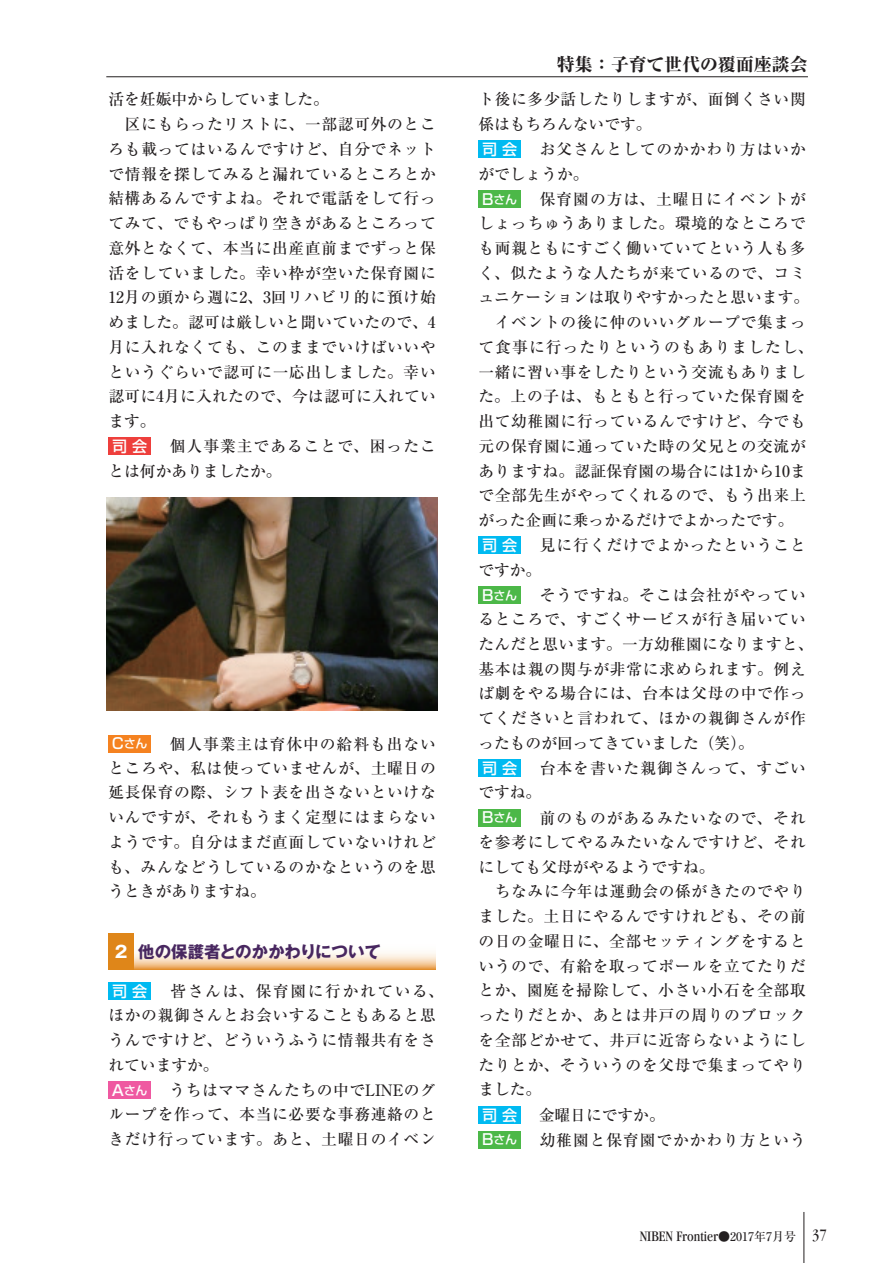
<style>
.page{position:relative;width:893px;height:1263px;background:#fff}
.page>*{position:absolute;margin:0;border:0;box-sizing:border-box;transform-origin:0 0}
.t1{font:18px "Ryumin Pro Heavy 90 pv RKSJ H";color:#231f20}
.t2{font:16.5px "Gothic MB101 Pro Bold 90 pv RKSJ H";color:#482760}
.t3{font:15.75px/24.8px "Ryumin Pro Medium 90 pv RKSJ H";letter-spacing:.045em;color:#231f20}
.t4{font:condensed 15px "Garamond";color:#231f20}
.s1{font-family:"Shin Go Pro Medium 90 pv RKSJ H";font-size:15px;color:#fff}
.s2{font-family:"Shin Go Pro Medium 90 pv RKSJ H";font-size:12px;color:#fff}
.s3{color:#fff}
.s4{font-family:"Ryumin Pro Medium 90 pv RKSJ H";font-stretch:normal;font-size:12px}
.s5{font-size:16.5px}
</style>
<div class="page">
<div style="left:108px;top:438px;width:43px;height:17px;background:#ee3f3c"></div>
<div style="left:108px;top:735px;width:43px;height:17px;background:#f58220"></div>
<svg style="left:134px;top:952px;width:302px;height:17px;background:#f5d7b4"></svg>
<div style="left:108px;top:933px;width:26px;height:36px;background:#df8619"></div>
<div style="left:108px;top:982px;width:43px;height:17px;background:#00baf1"></div>
<div style="left:108px;top:1081px;width:43px;height:17px;background:#ef59a1"></div>
<div style="left:478px;top:141px;width:43px;height:17px;background:#00baf1"></div>
<div style="left:478px;top:190px;width:43px;height:17px;background:#4cb848"></div>
<div style="left:478px;top:537px;width:43px;height:17px;background:#00baf1"></div>
<div style="left:478px;top:586px;width:43px;height:17px;background:#4cb848"></div>
<div style="left:478px;top:760px;width:43px;height:17px;background:#00baf1"></div>
<div style="left:478px;top:809px;width:43px;height:17px;background:#4cb848"></div>
<div style="left:478px;top:1106px;width:43px;height:17px;background:#00baf1"></div>
<div style="left:478px;top:1131px;width:43px;height:17px;background:#4cb848"></div>
<img style="left:106px;top:497px;width:332px;height:213px">
<hr style="left:106px;top:77px;width:702px;height:1px;background:#231f20">
<hr style="left:804px;top:1212px;width:1px;height:51px;background:#231f20">
<p class="t3" style="left:108px;top:89px;width:329px">活を妊娠中からしていました。<br>　区にもらったリストに、一部認可外のところも載ってはいるんですけど、自分でネットで情報を探してみると漏れているところとか結構あるんですよね。それで電話をして行ってみて、でもやっぱり空きがあるところって意外となくて、本当に出産直前までずっと保活をしていました。幸い枠が空いた保育園に<br>12月の頭から週に2､ 3回リハビリ的に預け始めました。認可は厳しいと聞いていたので、4月に入れなくても、このままでいけばいいやというぐらいで認可に一応出しました。幸い認可に4月に入れたので、今は認可に入れています。<br><span class="s1">司 会</span>　個人事業主であることで、困ったことは何かありましたか。</p>
<p class="t3" style="left:108px;top:733px;width:329px;text-align:justify"><span class="s1">C</span><span class="s2">さん</span>　個人事業主は育休中の給料も出ないところや、私は使っていませんが、土曜日の延長保育の際、シフト表を出さないといけないんですが、それもうまく定型にはまらないようです。自分はまだ直面していないけれども、みんなどうしているのかなというのを思うときがありますね。</p>
<p class="t2" style="left:115px;top:945px;width:268px"><span class="s3">2</span> 他の保護者とのかかわりについて</p>
<p class="t3" style="left:108px;top:981px;width:337px"><span class="s1">司 会</span>　皆さんは、保育園に行かれている、ほかの親御さんとお会いすることもあると思うんですけど、どういうふうに情報共有をされていますか。<br><span class="s1">A</span><span class="s2">さん</span>　うちはママさんたちの中でLINEのグループを作って、本当に必要な事務連絡のときだけ行っています。あと、土曜日のイベン</p>
<p class="t1" style="left:557px;top:58px;width:253px">特集：子育て世代の覆面座談会</p>
<p class="t3" style="left:478px;top:89px;width:337px">ト後に多少話したりしますが、面倒くさい関係はもちろんないです。<br><span class="s1">司 会</span>　お父さんとしてのかかわり方はいかがでしょうか。<br><span class="s1">B</span><span class="s2">さん</span>　保育園の方は、土曜日にイベントがしょっちゅうありました。環境的なところでも両親ともにすごく働いていてという人も多く、似たような人たちが来ているので、コミュニケーションは取りやすかったと思います。　イベントの後に仲のいいグループで集まって食事に行ったりというのもありましたし、一緒に習い事をしたりという交流もありました。上の子は、もともと行っていた保育園を出て幼稚園に行っているんですけど、今でも元の保育園に通っていた時の父兄との交流がありますね。認証保育園の場合には1から10まで全部先生がやってくれるので、もう出来上がった企画に乗っかるだけでよかったです。<br><span class="s1">司 会</span>　見に行くだけでよかったということですか。<br><span class="s1">B</span><span class="s2">さん</span>　そうですね。そこは会社がやっているところで、すごくサービスが行き届いていたんだと思います。一方幼稚園になりますと、基本は親の関与が非常に求められます。例えば劇をやる場合には、台本は父母の中で作ってくださいと言われて、ほかの親御さんが作ったものが回ってきていました（笑）。<br><span class="s1">司 会</span>　台本を書いた親御さんって、すごいですね。<br><span class="s1">B</span><span class="s2">さん</span>　前のものがあるみたいなので、それを参考にしてやるみたいなんですけど、それにしても父母がやるようですね。<br>　ちなみに今年は運動会の係がきたのでやりました。土日にやるんですけれども、その前の日の金曜日に、全部セッティングをするというので、有給を取ってポールを立てたりだとか、園庭を掃除して、小さい小石を全部取ったりだとか、あとは井戸の周りのブロックを全部どかせて、井戸に近寄らないようにしたりとか、そういうのを父母で集まってやりました。<br><span class="s1">司 会</span>　金曜日にですか。<br><span class="s1">B</span><span class="s2">さん</span>　幼稚園と保育園でかかわり方という</p>
<p class="t4" style="left:640px;top:1230px;width:189px">NIBEN Frontier<span class="s4">●2017年7月号</span> <span class="s5">37</span></p>
</div>
